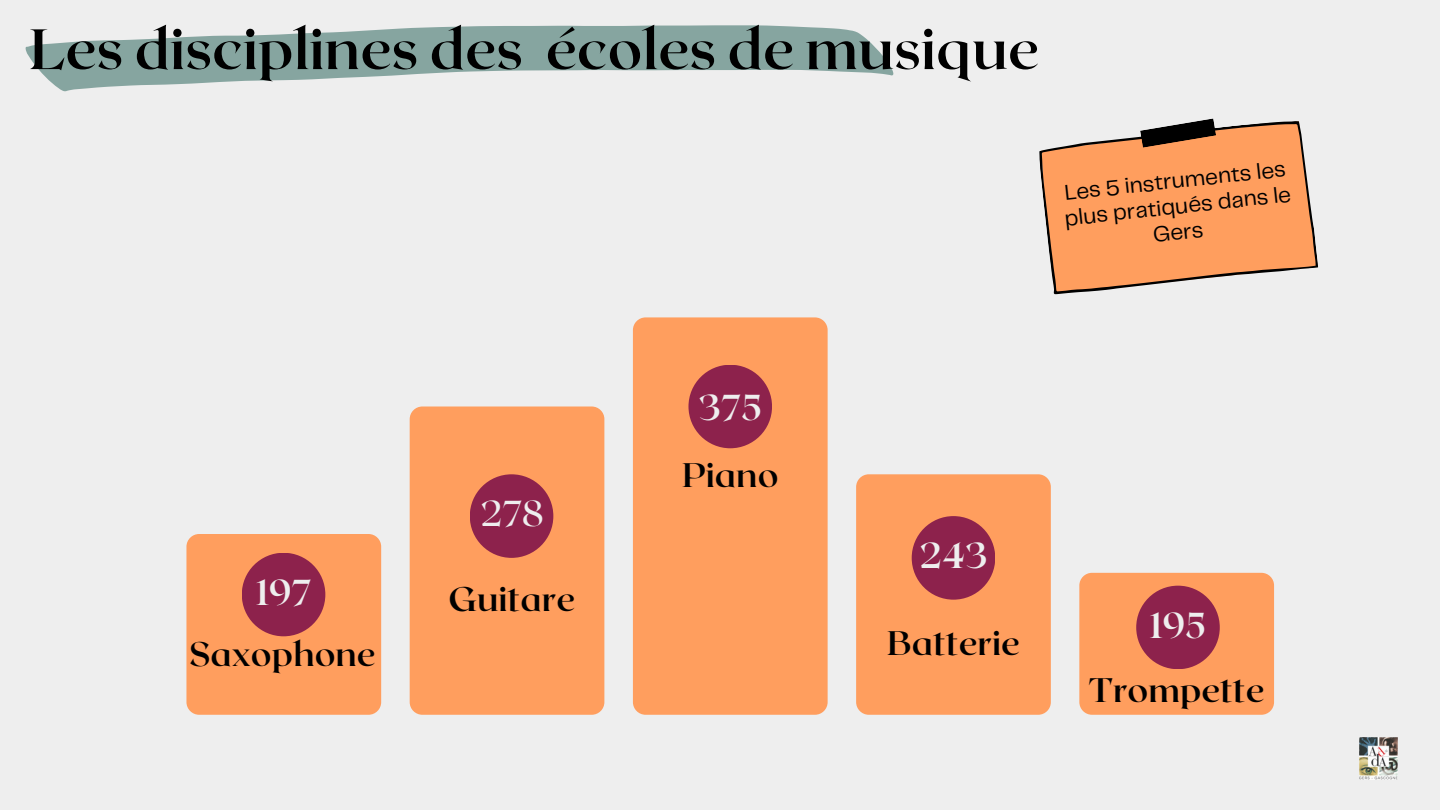
<style>
.page{position:relative;width:1440px;height:810px;background:#eee}
.page>*{position:absolute;margin:0;border:0;box-sizing:border-box;transform-origin:0 0}
.t1{font:700 56.7px "Roxborough CF";color:#000}
.t2{font:700 36px "Roxborough CF";color:#eee}
.t3{font:36px "Roxborough CF";color:#eee}
.t4{font:700 34px "Roxborough CF";color:#000}
.t5{font:22.4px/25.6px "Telegraf";color:#000;text-align:center}
</style>
<div class="page">
<div style="left:633px;top:317px;width:195px;height:398px;background:#ff9e5e;border-radius:13px"></div>
<div style="left:410px;top:407px;width:194px;height:308px;background:#ff9e5e;border-radius:13px"></div>
<div style="left:856px;top:474px;width:195px;height:241px;background:#ff9e5e;border-radius:13px"></div>
<div style="left:688px;top:365px;width:84px;height:83px;background:#8d224c;border-radius:50%"></div>
<div style="left:470px;top:474px;width:83px;height:84px;background:#8d224c;border-radius:50%"></div>
<div style="left:912px;top:516px;width:83px;height:84px;background:#8d224c;border-radius:50%"></div>
<div style="left:186px;top:534px;width:195px;height:181px;background:#ff9e5e;border-radius:13px"></div>
<div style="left:1079px;top:573px;width:195px;height:142px;background:#ff9e5e;border-radius:13px"></div>
<div style="left:242px;top:553px;width:83px;height:83px;background:#8d224c;border-radius:50%"></div>
<div style="left:1136px;top:586px;width:84px;height:83px;background:#8d224c;border-radius:50%"></div>
<svg style="left:26px;top:25px;width:867px;height:66px;fill:#86a5a0"></svg>
<svg style="left:1039px;top:121px;width:279px;height:173px;fill:#ff9e5e"></svg>
<svg style="left:1140px;top:118px;width:76px;height:30px"></svg>
<img style="left:1359px;top:737px;width:38px;height:43px">
<p class="t1" style="left:29px;top:12px;width:1011px">Les disciplines des écoles de musique</p>
<p class="t5" style="left:1061px;top:181px;width:229px;rotate:-6deg">Les 5 instruments les plus pratiqués dans le<br>Gers</p>
<p class="t2" style="left:257px;top:569px;width:56px">197</p>
<p class="t4" style="left:189px;top:632px;width:188px">Saxophone</p>
<p class="t3" style="left:480px;top:490px;width:65px">278</p>
<p class="t4" style="left:449px;top:577px;width:128px">Guitare</p>
<p class="t2" style="left:699px;top:384px;width:65px">375</p>
<p class="t4" style="left:682px;top:453px;width:98px">Piano</p>
<p class="t2" style="left:919px;top:532px;width:70px">243</p>
<p class="t4" style="left:887px;top:621px;width:134px">Batterie</p>
<p class="t2" style="left:1150px;top:602px;width:57px">195</p>
<p class="t4" style="left:1089px;top:668px;width:177px">Trompette</p>
</div>
